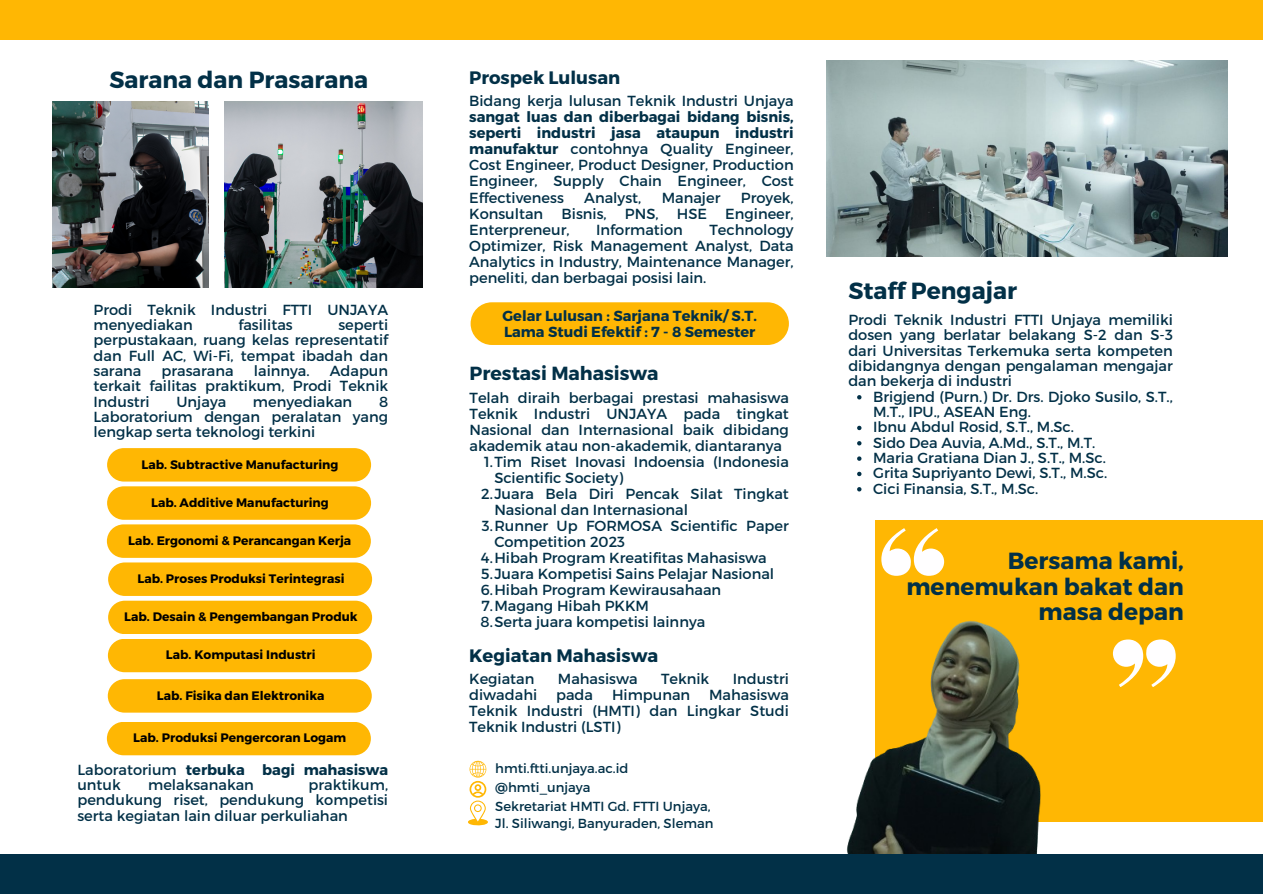
<style>
.page{position:relative;width:1263px;height:894px;background:#fff}
.page>*{position:absolute;margin:0;border:0;box-sizing:border-box;transform-origin:0 0}
.t1{font:700 23.4px/25.2px "Montserrat";color:#023047;text-align:right}
.t2{font:700 18.9px "Montserrat";color:#023047}
.t3{font:700 18px "Montserrat";color:#023047}
.t4{font:14.55px/15.3px "Montserrat";color:#023047;text-align:justify}
.t5{font:700 14.55px/15.8px "Montserrat";color:#023047}
.t6{font:13.2px/17.5px "Montserrat";color:#023047}
.t7{font:700 12.3px "Montserrat";color:#000}
.s1{font-weight:400}
.s2{font-weight:700}
</style>
<div class="page">
<div style="left:107px;top:448px;width:264px;height:33px;background:#ffb703;border-radius:17px"></div>
<img style="left:53px;top:101px;width:155px;height:186px">
<img style="left:826px;top:60px;width:402px;height:196px">
<div style="left:0;top:0;width:1263px;height:39px;background:#ffb703"></div>
<div style="left:0;top:854px;width:1263px;height:39px;background:#023047"></div>
<div style="left:875px;top:520px;width:388px;height:301px;background:#ffb703"></div>
<svg style="left:1113px;top:639px;width:63px;height:47px"></svg>
<div style="left:107px;top:486px;width:264px;height:33px;background:#ffb703;border-radius:17px"></div>
<div style="left:107px;top:524px;width:264px;height:33px;background:#ffb703;border-radius:17px"></div>
<div style="left:108px;top:562px;width:264px;height:33px;background:#ffb703;border-radius:17px"></div>
<div style="left:108px;top:600px;width:264px;height:34px;background:#ffb703;border-radius:17px"></div>
<div style="left:108px;top:638px;width:264px;height:34px;background:#ffb703;border-radius:17px"></div>
<div style="left:108px;top:679px;width:264px;height:33px;background:#ffb703;border-radius:17px"></div>
<div style="left:107px;top:721px;width:264px;height:34px;background:#ffb703;border-radius:17px"></div>
<div style="left:471px;top:302px;width:318px;height:43px;background:#ffb703;border-radius:21px"></div>
<svg style="left:468px;top:760px;width:20px;height:66px"></svg>
<img style="left:225px;top:101px;width:198px;height:186px">
<img style="left:847px;top:489px;width:260px;height:364px">
<svg style="left:857px;top:395px;width:4px;height:4px"></svg>
<svg style="left:857px;top:425px;width:4px;height:5px"></svg>
<svg style="left:857px;top:441px;width:4px;height:4px"></svg>
<svg style="left:857px;top:456px;width:4px;height:4px"></svg>
<svg style="left:857px;top:471px;width:4px;height:5px"></svg>
<svg style="left:857px;top:487px;width:4px;height:4px"></svg>
<h1 class="t1" style="left:109px;top:66px;width:260px">Sarana dan Prasarana</h1>
<p class="t4" style="left:94px;top:301px;width:296px">Prodi Teknik Industri FTTI UNJAYA menyediakan</p>
<p class="t4" style="left:94px;top:316px;width:296px;text-indent:245px">seperti perpustakaan, ruang kelas representatif dan Full AC, Wi-Fi, tempat ibadah dan sarana</p>
<p class="t4" style="left:238px;top:316px;width:56px">fasilitas</p>
<p class="t4" style="left:162px;top:362px;width:74px">prasarana</p>
<p class="t4" style="left:254px;top:362px;width:57px">lainnya.</p>
<p class="t4" style="left:94px;top:362px;width:296px;text-indent:236px">Adapun terkait failitas praktikum, Prodi Teknik Industri</p>
<p class="t4" style="left:176px;top:393px;width:51px">Unjaya</p>
<p class="t4" style="left:253px;top:393px;width:101px">menyediakan</p>
<p class="t4" style="left:94px;top:393px;width:296px;text-indent:285px">8<br>Laboratorium dengan peralatan yang lengkap serta teknologi terkini</p>
<p class="t7" style="left:142px;top:456px;width:198px">Lab. Subtractive Manufacturing</p>
<p class="t7" style="left:151px;top:494px;width:179px">Lab. Additive Manufacturing</p>
<p class="t7" style="left:128px;top:532px;width:225px">Lab. Ergonomi &amp; Perancangan Kerja</p>
<p class="t7" style="left:137px;top:570px;width:208px">Lab. Proses Produksi Terintegrasi</p>
<p class="t7" style="left:124px;top:608px;width:235px">Lab. Desain &amp; Pengembangan Produk</p>
<p class="t7" style="left:166px;top:646px;width:151px">Lab. Komputasi Industri</p>
<p class="t7" style="left:157px;top:687px;width:169px">Lab. Fisika dan Elektronika</p>
<p class="t7" style="left:133px;top:729px;width:214px">Lab. Produksi Pengercoran Logam</p>
<p class="t5" style="left:77px;top:761px;width:312px;line-height:15.3px"><span class="s1">Laboratorium</span> terbuka bagi mahasiswa <span class="s1">untuk</span></p>
<p class="t4" style="left:77px;top:776px;width:312px;text-indent:231px">praktikum, pendukung riset, pendukung kompetisi serta kegiatan lain diluar perkuliahan</p>
<p class="t4" style="left:148px;top:776px;width:107px">melaksanakan</p>
<p class="t3" style="left:469px;top:66px;width:153px">Prospek Lulusan</p>
<p class="t4" style="left:469px;top:93px;width:326px">Bidang kerja lulusan Teknik Industri Unjaya</p>
<p class="t4" style="left:469px;top:108px;width:326px;line-height:16px"><span class="s2">sangat luas dan diberbagai bidang bisnis, seperti industri jasa ataupun industri manufaktur</span> contohnya Quality Engineer, Cost Engineer, Product Designer, Production Engineer, Supply Chain Engineer, Cost Effectiveness</p>
<p class="t4" style="left:584px;top:189px;width:58px">Analyst,</p>
<p class="t4" style="left:662px;top:189px;width:60px">Manajer</p>
<p class="t4" style="left:741px;top:189px;width:54px">Proyek,</p>
<p class="t4" style="left:469px;top:205px;width:76px">Konsultan</p>
<p class="t4" style="left:562px;top:205px;width:47px">Bisnis,</p>
<p class="t4" style="left:625px;top:205px;width:35px">PNS,</p>
<p class="t4" style="left:677px;top:205px;width:32px">HSE</p>
<p class="t4" style="left:725px;top:205px;width:70px">Engineer,</p>
<p class="t4" style="left:469px;top:221px;width:102px">Enterpreneur,</p>
<p class="t4" style="left:596px;top:221px;width:88px">Information</p>
<p class="t4" style="left:469px;top:220px;width:326px;line-height:16px;text-indent:240px">Technology Optimizer, Risk Management Analyst, Data Analytics in Industry, Maintenance Manager, peneliti, dan berbagai posisi lain.</p>
<p class="t5" style="left:502px;top:307px;width:256px">Gelar Lulusan : Sarjana Teknik/ S.T.<br>Lama Studi Efektif : 7 - 8 Semester</p>
<p class="t2" style="left:470px;top:360px;width:191px">Prestasi Mahasiswa</p>
<p class="t4" style="left:470px;top:389px;width:321px">Telah diraih berbagai prestasi mahasiswa</p>
<p class="t4" style="left:470px;top:405px;width:321px">Teknik Industri UNJAYA pada tingkat</p>
<p class="t4" style="left:470px;top:421px;width:321px">Nasional dan Internasional baik dibidang</p>
<p class="t4" style="left:470px;top:437px;width:314px">akademik atau non-akademik, diantaranya</p>
<p class="t4" style="left:484px;top:453px;width:306px">1.Tim Riset Inovasi Indoensia (Indonesia</p>
<p class="t4" style="left:494px;top:469px;width:130px">Scientific Society)</p>
<p class="t4" style="left:481px;top:485px;width:309px">2.Juara Bela Diri Pencak Silat Tingkat</p>
<p class="t4" style="left:494px;top:501px;width:195px">Nasional dan Internasional</p>
<p class="t4" style="left:482px;top:517px;width:309px">3.Runner Up FORMOSA Scientific Paper</p>
<p class="t4" style="left:494px;top:533px;width:132px">Competition 2023</p>
<p class="t4" style="left:481px;top:549px;width:287px">4.Hibah Program Kreatifitas Mahasiswa</p>
<p class="t4" style="left:481px;top:565px;width:294px">5.Juara Kompetisi Sains Pelajar Nasional</p>
<p class="t4" style="left:481px;top:581px;width:242px">6.Hibah Program Kewirausahaan</p>
<p class="t4" style="left:481px;top:597px;width:169px">7.Magang Hibah PKKM</p>
<p class="t4" style="left:481px;top:613px;width:226px">8.Serta juara kompetisi lainnya</p>
<p class="t3" style="left:469px;top:643px;width:191px">Kegiatan Mahasiswa</p>
<p class="t4" style="left:469px;top:670px;width:67px">Kegiatan</p>
<p class="t4" style="left:558px;top:670px;width:81px">Mahasiswa</p>
<p class="t4" style="left:661px;top:670px;width:50px">Teknik</p>
<p class="t4" style="left:733px;top:670px;width:58px">Industri</p>
<p class="t4" style="left:469px;top:686px;width:70px">diwadahi</p>
<p class="t4" style="left:556px;top:686px;width:38px">pada</p>
<p class="t4" style="left:612px;top:686px;width:80px">Himpunan</p>
<p class="t4" style="left:469px;top:686px;width:321px;line-height:16px;text-indent:240px">Mahasiswa Teknik Industri (HMTI) dan Lingkar Studi Teknik Industri (LSTI)</p>
<p class="t6" style="left:495px;top:758px;width:135px">hmti.ftti.unjaya.ac.id</p>
<p class="t6" style="left:495px;top:796px;width:220px">Sekretariat HMTI Gd. FTTI Unjaya,<br>Jl. Siliwangi, Banyuraden, Sleman</p>
<p class="t6" style="left:495px;top:777px;width:97px">@hmti_unjaya</p>
<h1 class="t1" style="left:848px;top:276px;width:170px">Staff Pengajar</h1>
<p class="t4" style="left:848px;top:311px;width:326px">Prodi Teknik Industri FTTI Unjaya memiliki dosen yang berlatar belakang S-2 dan S-3 dari Universitas Terkemuka serta kompeten dibidangnya dengan pengalaman mengajar dan bekerja di industri</p>
<p class="t4" style="left:873px;top:388px;width:301px;text-align:left">Brigjend (Purn.) Dr. Drs. Djoko Susilo, S.T.,<br>M.T., IPU., ASEAN Eng.<br>Ibnu Abdul Rosid, S.T., M.Sc.<br>Sido Dea Auvia, A.Md., S.T., M.T.<br>Maria Gratiana Dian J., S.T., M.Sc.<br>Grita Supriyanto Dewi, S.T., M.Sc.<br>Cici Finansia, S.T., M.Sc.</p>
<h1 class="t1" style="left:906px;top:547px;width:279px">Bersama kami, menemukan bakat dan masa depan</h1>
</div>
